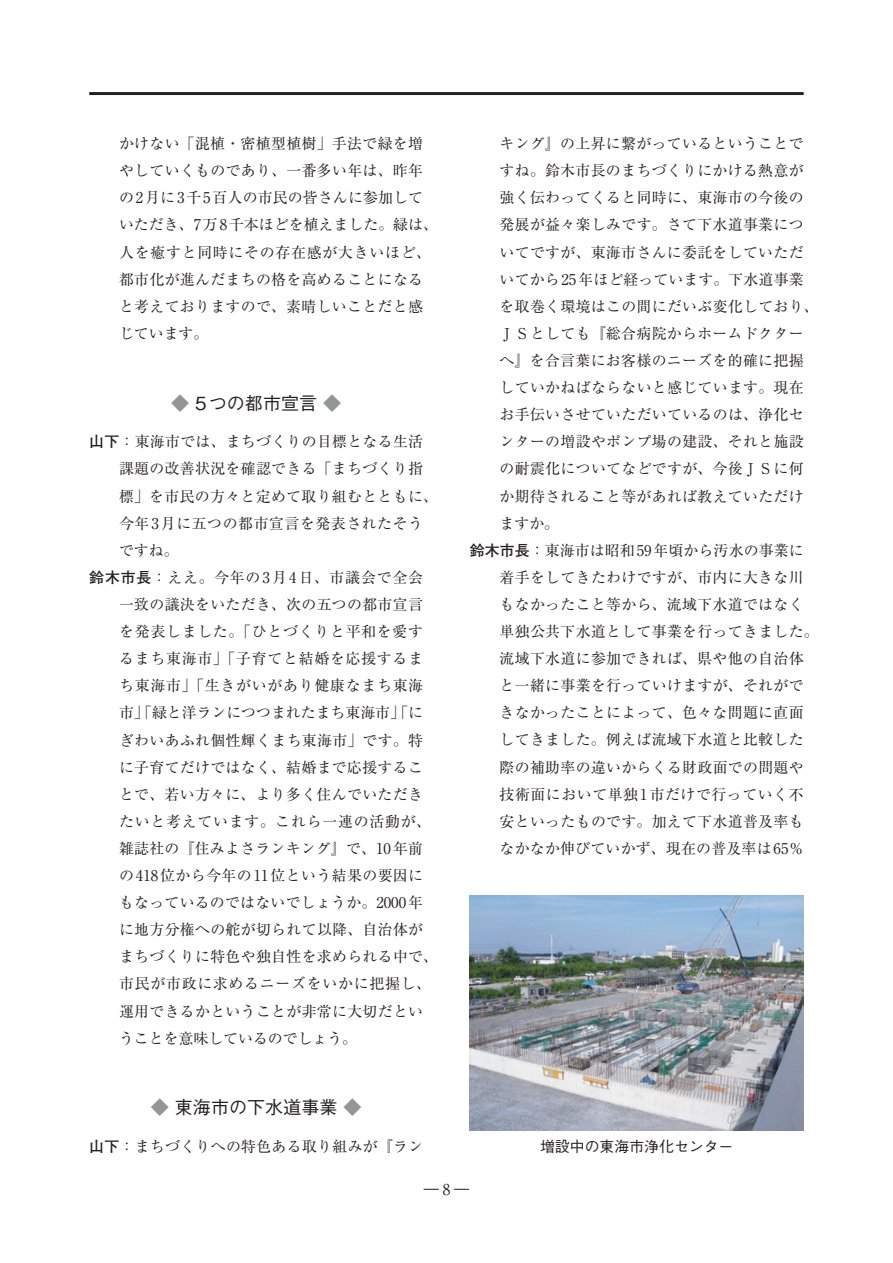
<style>
.page{position:relative;width:893px;height:1263px;background:#fff}
.page>*{position:absolute;margin:0;border:0;box-sizing:border-box;transform-origin:0 0}
.t1{font:500 18px "Gothic BBB Pro";color:#231f20}
.t2{font:15px "Ryumin Pro";color:#231f20}
.t3{font:14.85px/27.2px "Ryumin Pro";letter-spacing:.025em;color:#231f20}
.t4{font:14.85px "Ryumin Pro";letter-spacing:.05em;color:#231f20}
.t5{font:14.85px "Ryumin Pro";letter-spacing:.055em;color:#231f20}
.t6{font:14.85px "Ryumin Pro";color:#231f20}
.t7{font:500 14.85px "Gothic BBB Pro";color:#231f20}
.s1{color:#939598}
.s2{font-family:"Futo Go B101 Pro";font-weight:700}
</style>
<div class="page">
<hr style="left:89px;top:92px;width:715px;height:3px;background:#231f20">
<img style="left:470px;top:895px;width:334px;height:235px">
<p class="t3" style="left:119px;top:129px;width:320px">かけない「混植・密植型植樹」手法で緑を増やしていくものであり、一番多い年は、昨年の2月に3千5百人の市民の皆さんに参加していただき、7万8千本ほどを植えました。緑は、人を癒すと同時にその存在感が大きいほど、都市化が進んだまちの格を高めることになると考えておりますので、素晴しいことだと感じています。</p>
<p class="t1" style="left:171px;top:388px;width:172px"><span class="s1">◆</span> 5つの都市宣言 <span class="s1">◆</span></p>
<p class="t3" style="left:89px;top:427px;width:335px"><span class="s2">山下</span>：東海市では、まちづくりの目標となる生活</p>
<p class="t3" style="left:119px;top:454px;width:305px">課題の改善状況を確認できる「まちづくり指</p>
<p class="t3" style="left:119px;top:481px;width:320px">標」を市民の方々と定めて取り組むとともに、</p>
<p class="t3" style="left:119px;top:508px;width:305px">今年3月に五つの都市宣言を発表されたそう</p>
<p class="t3" style="left:119px;top:536px;width:61px">ですね。</p>
<p class="t5" style="left:89px;top:566px;width:335px"><span class="s2">鈴木市長</span>：ええ。今年の3月4日、市議会で全会</p>
<p class="t3" style="left:119px;top:590px;width:305px">一致の議決をいただき、次の五つの都市宣言</p>
<p class="t4" style="left:119px;top:620px;width:306px">を発表しました。「ひとづくりと平和を愛す</p>
<p class="t4" style="left:119px;top:647px;width:306px">るまち東海市」「子育てと結婚を応援するま</p>
<p class="t4" style="left:119px;top:674px;width:306px">ち東海市」「生きがいがあり健康なまち東海</p>
<p class="t6" style="left:119px;top:701px;width:306px">市」「緑と洋ランにつつまれたまち東海市」「に</p>
<p class="t3" style="left:119px;top:725px;width:305px">ぎわいあふれ個性輝くまち東海市」です。特</p>
<p class="t3" style="left:119px;top:752px;width:305px">に子育てだけではなく、結婚まで応援するこ</p>
<p class="t3" style="left:119px;top:779px;width:305px">とで、若い方々に、より多く住んでいただき</p>
<p class="t5" style="left:119px;top:810px;width:314px">たいと考えています。これら一連の活動が、</p>
<p class="t3" style="left:119px;top:834px;width:306px">雑誌社の『住みよさランキング』で、10年前</p>
<p class="t3" style="left:119px;top:861px;width:306px">の418位から今年の11位という結果の要因に</p>
<p class="t3" style="left:119px;top:888px;width:305px">もなっているのではないでしょうか。2000年</p>
<p class="t3" style="left:119px;top:915px;width:305px">に地方分権への舵が切られて以降、自治体が</p>
<p class="t3" style="left:119px;top:942px;width:320px">まちづくりに特色や独自性を求められる中で、</p>
<p class="t4" style="left:119px;top:972px;width:314px">市民が市政に求めるニーズをいかに把握し、</p>
<p class="t3" style="left:119px;top:996px;width:306px">運用できるかということが非常に大切だとい</p>
<p class="t6" style="left:119px;top:1026px;width:240px">うことを意味しているのでしょう。</p>
<p class="t1" style="left:151px;top:1093px;width:212px"><span class="s1">◆</span> 東海市の下水道事業 <span class="s1">◆</span></p>
<p class="t3" style="left:89px;top:1132px;width:335px"><span class="s2">山下</span>：まちづくりへの特色ある取り組みが『ラン</p>
<p class="t3" style="left:500px;top:129px;width:305px">キング』の上昇に繋がっているということで</p>
<p class="t3" style="left:500px;top:156px;width:305px">すね。鈴木市長のまちづくりにかける熱意が</p>
<p class="t3" style="left:500px;top:183px;width:305px">強く伝わってくると同時に、東海市の今後の</p>
<p class="t3" style="left:500px;top:210px;width:305px">発展が益々楽しみです。さて下水道事業につ</p>
<p class="t3" style="left:500px;top:237px;width:305px">いてですが、東海市さんに委託をしていただ</p>
<p class="t3" style="left:500px;top:265px;width:305px">いてから25年ほど経っています。下水道事業</p>
<p class="t3" style="left:500px;top:292px;width:320px">を取巻く環境はこの間にだいぶ変化しており、</p>
<p class="t3" style="left:500px;top:319px;width:305px">ＪＳとしても『総合病院からホームドクター</p>
<p class="t3" style="left:500px;top:346px;width:305px">へ』を合言葉にお客様のニーズを的確に把握</p>
<p class="t3" style="left:500px;top:373px;width:305px">していかねばならないと感じています。現在</p>
<p class="t3" style="left:500px;top:400px;width:305px">お手伝いさせていただいているのは、浄化セ</p>
<p class="t3" style="left:500px;top:427px;width:305px">ンターの増設やポンプ場の建設、それと施設</p>
<p class="t3" style="left:500px;top:454px;width:305px">の耐震化についてなどですが、今後ＪＳに何</p>
<p class="t3" style="left:500px;top:481px;width:306px">か期待されること等があれば教えていただけ</p>
<p class="t3" style="left:500px;top:508px;width:61px">ますか。</p>
<p class="t3" style="left:470px;top:536px;width:335px"><span class="s2">鈴木市長</span>：東海市は昭和59年頃から汚水の事業に</p>
<p class="t3" style="left:500px;top:563px;width:305px">着手をしてきたわけですが、市内に大きな川</p>
<p class="t3" style="left:500px;top:590px;width:305px">もなかったこと等から、流域下水道ではなく</p>
<p class="t3" style="left:500px;top:617px;width:320px">単独公共下水道として事業を行ってきました。</p>
<p class="t3" style="left:500px;top:644px;width:305px">流域下水道に参加できれば、県や他の自治体</p>
<p class="t3" style="left:500px;top:671px;width:305px">と一緒に事業を行っていけますが、それがで</p>
<p class="t3" style="left:500px;top:698px;width:305px">きなかったことによって、色々な問題に直面</p>
<p class="t3" style="left:500px;top:725px;width:305px">してきました。例えば流域下水道と比較した</p>
<p class="t3" style="left:500px;top:752px;width:306px">際の補助率の違いからくる財政面での問題や</p>
<p class="t3" style="left:500px;top:779px;width:305px">技術面において単独1市だけで行っていく不</p>
<p class="t3" style="left:500px;top:807px;width:305px">安といったものです。加えて下水道普及率も</p>
<p class="t3" style="left:500px;top:834px;width:305px">なかなか伸びていかず、現在の普及率は65％</p>
<p class="t7" style="left:540px;top:1135px;width:195px">増設中の東海市浄化センター</p>
<p class="t2" style="left:424px;top:1178px;width:46px">―8―</p>
</div>
